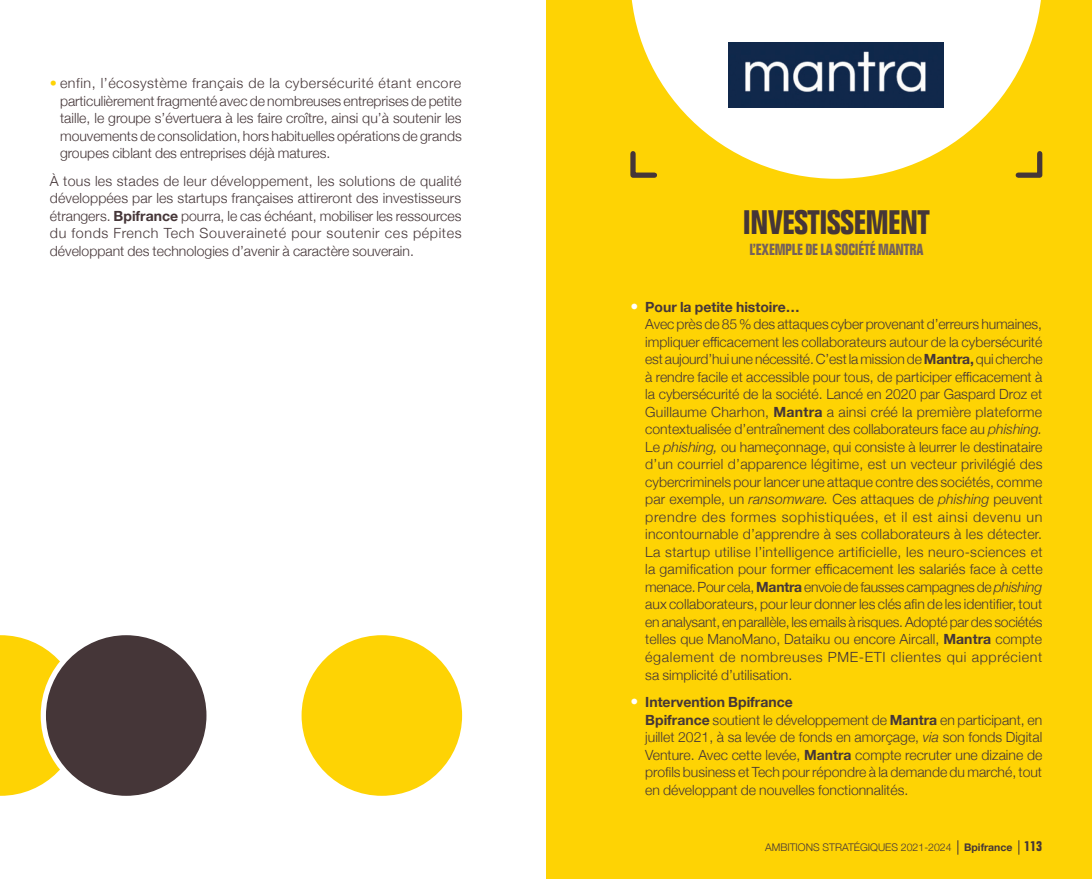
<style>
.page{position:relative;width:1092px;height:879px;background:#fff}
.page>*{position:absolute;margin:0;border:0;box-sizing:border-box;transform-origin:0 0}
.t1{font:700 condensed 33.25px "Folio";letter-spacing:-.01em;color:#453638}
.t2{font:700 condensed 15.75px "Folio";letter-spacing:-.01em;color:#76625b}
.t3{font:300 14px/17.5px "Helvetica Neue";color:#453638;text-align:justify}
.t4{font:300 10.5px "Helvetica Neue";color:#453638}
.s1{color:#fed304}
.s2{font-weight:700}
.s3{font-size:15.75px;color:#fff}
.s4{font-style:italic}
.s5{font-family:"Folio";font-weight:700;font-stretch:condensed;font-size:14px}
</style>
<div class="page">
<div style="left:546px;top:0;width:545px;height:878px;background:#fed304"></div>
<svg style="left:631px;top:0;width:410px;height:179px;fill:#fff"></svg>
<svg style="left:0;top:635px;width:60px;height:161px"></svg>
<div style="left:299px;top:632px;width:165px;height:166px;background:#fed304;border-radius:50%"></div>
<div style="left:296px;top:629px;width:171px;height:171px;border:5px solid #fff;border-radius:50%"></div>
<div style="left:43px;top:632px;width:166px;height:166px;background:#453638;border-radius:50%"></div>
<div style="left:41px;top:629px;width:171px;height:171px;border:5px solid #fff;border-radius:50%"></div>
<svg style="left:630px;top:148px;width:29px;height:31px"></svg>
<svg style="left:1012px;top:148px;width:31px;height:31px"></svg>
<img style="left:728px;top:42px;width:215px;height:65px">
<svg style="left:957px;top:840px;width:1px;height:14px"></svg>
<svg style="left:1018px;top:840px;width:1px;height:14px"></svg>
<p class="t3" style="left:60px;top:73px;width:403px;text-indent:-10px"><span class="s1">•</span> enfin, l’écosystème français de la cybersécurité étant encore particulièrement fragmenté avec de nombreuses entreprises de petite taille, le groupe s’évertuera à les faire croître, ainsi qu’à soutenir les mouvements de consolidation, hors habituelles opérations de grands groupes ciblant des entreprises déjà matures.</p>
<p class="t3" style="left:50px;top:171px;width:413px">À tous les stades de leur développement, les solutions de qualité développées par les startups françaises attireront des investisseurs étrangers. <span class="s2">Bpifrance</span> pourra, le cas échéant, mobiliser les ressources du fonds French Tech Souveraineté pour soutenir ces pépites développant des technologies d’avenir à caractère souverain.</p>
<h1 class="t1" style="left:742px;top:203px;width:189px">INVESTISSEMENT</h1>
<p class="t2" style="left:749px;top:240px;width:175px">L’EXEMPLE DE LA SOCIÉTÉ MANTRA</p>
<p class="t3" style="left:645px;top:297px;width:399px;text-align:left;text-indent:-15px"><span class="s3">•</span> <span class="s2">Pour la petite histoire…<br></span>Avec près de 85 % des attaques cyber provenant d’erreurs humaines, impliquer efficacement les collaborateurs autour de la cybersécurité est aujourd’hui une nécessité. C’est la mission de <span class="s2">Mantra,</span> qui cherche à rendre facile et accessible pour tous, de participer efficacement à la cybersécurité de la société. Lancé en 2020 par Gaspard Droz et Guillaume Charhon, <span class="s2">Mantra</span> a ainsi créé la première plateforme contextualisée d’entraînement des collaborateurs face au <span class="s4">phishing.<br></span>Le <span class="s4">phishing,</span> ou hameçonnage, qui consiste à leurrer le destinataire d’un courriel d’apparence légitime, est un vecteur privilégié des cybercriminels pour lancer une attaque contre des sociétés, comme par exemple, un <span class="s4">ransomware.</span> Ces attaques de <span class="s4">phishing</span> peuvent prendre des formes sophistiquées, et il est ainsi devenu un incontournable d’apprendre à ses collaborateurs à les détecter.<br>La startup utilise l’intelligence artificielle, les neuro-sciences et la gamification pour former efficacement les salariés face à cette menace. Pour cela, <span class="s2">Mantra</span> envoie de fausses campagnes de <span class="s4">phishing </span>aux collaborateurs, pour leur donner les clés afin de les identifier, tout en analysant, en parallèle, les emails à risques. Adopté par des sociétés telles que ManoMano, Dataiku ou encore Aircall, <span class="s2">Mantra</span> compte également de nombreuses PME-ETI clientes qui apprécient sa simplicité d’utilisation.</p>
<p class="t3" style="left:645px;top:691px;width:398px;text-align:left;text-indent:-15px"><span class="s3">•</span> <span class="s2">Intervention Bpifrance<br>Bpifrance</span> soutient le développement de <span class="s2">Mantra</span> en participant, en juillet 2021, à sa levée de fonds en amorçage, <span class="s4">via</span> son fonds Digital Venture. Avec cette levée, <span class="s2">Mantra</span> compte recruter une dizaine de profils business et Tech pour répondre à la demande du marché, tout en développant de nouvelles fonctionnalités.</p>
<p class="t4" style="left:765px;top:838px;width:278px">AMBITIONS STRATÉGIQUES 2021-2024 <span class="s2">Bpifrance</span> <span class="s5">113</span></p>
</div>
